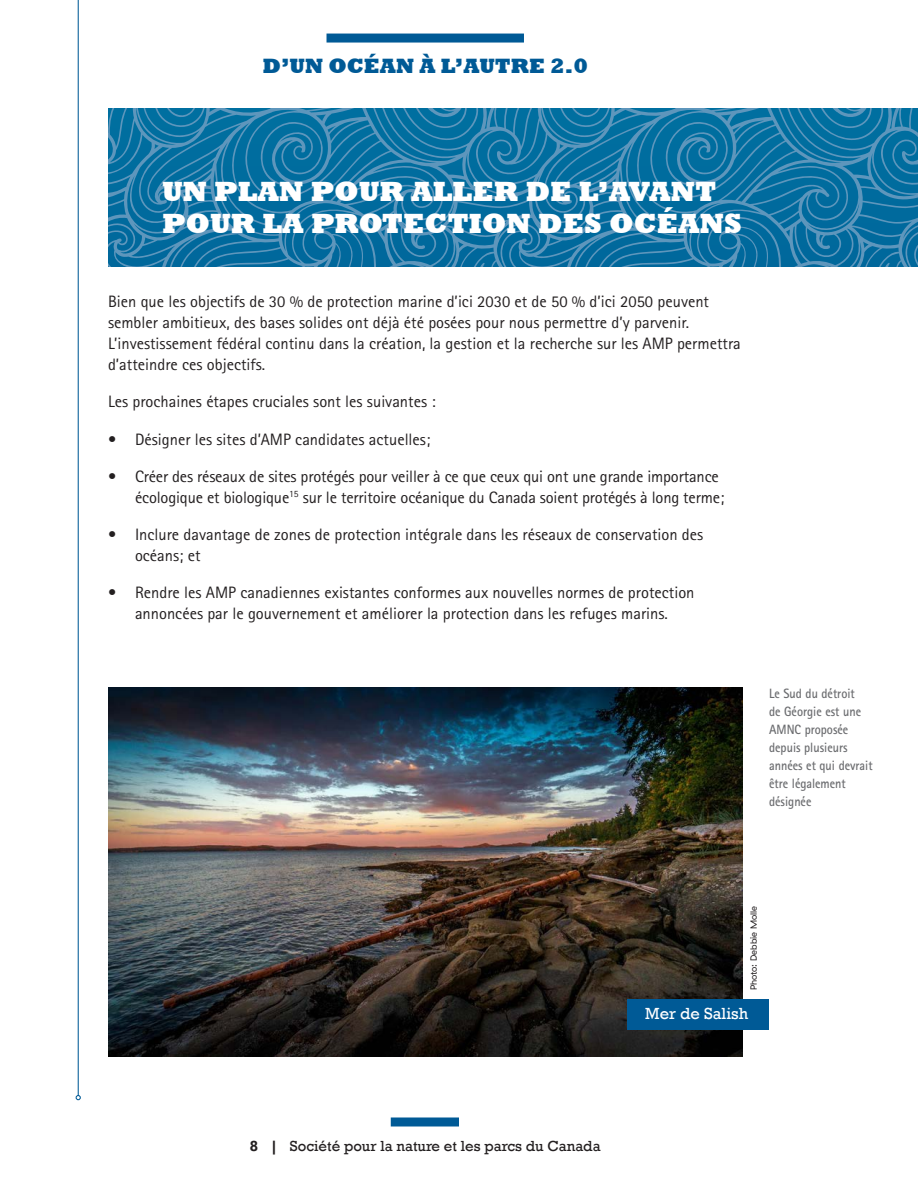
<style>
.page{position:relative;width:918px;height:1188px;background:#fff}
.page>*{position:absolute;margin:0;border:0;box-sizing:border-box;transform-origin:0 0}
.t1{font:800 28.5px/31.5px "Rockwell";color:#fff}
.t2{font:800 21.3px "Rockwell";color:#005a96}
.t3{font:16.5px/21px "Rotis Sans Serif";color:#231f20}
.t4{font:16.5px "Rockwell";color:#fff}
.t5{font:15px "Rockwell";color:#231f20}
.t6{font:700 13.5px/18px "Rotis Sans Serif";color:#6c6d70;scale:.9 1}
.Body_text{font:9px "GT Haptik";color:#231f20}
.s1{font-weight:700}
</style>
<div class="page">
<div style="left:327px;top:34px;width:197px;height:9px;background:#005a96"></div>
<div style="left:391px;top:1118px;width:68px;height:8px;background:#005a96"></div>
<hr style="left:78px;top:0;width:1px;height:1096px;background:#005a96">
<svg style="left:76px;top:1095px;width:5px;height:5px"></svg>
<svg style="left:108px;top:108px;width:810px;height:159px;fill:#006d9f"></svg>
<img style="left:108px;top:688px;width:634px;height:369px">
<div style="left:627px;top:1000px;width:142px;height:30px;background:#005a96"></div>
<p class="t2" style="left:263px;top:54px;width:327px">D’UN OCÉAN À L’AUTRE 2.0</p>
<p class="t1" style="left:162px;top:176px;width:581px">UN PLAN POUR ALLER DE L’AVANT<br>POUR LA PROTECTION DES OCÉANS</p>
<p class="t3" style="left:108px;top:291px;width:634px">Bien que les objectifs de 30 % de protection marine d’ici 2030 et de 50 % d’ici 2050 peuvent sembler ambitieux, des bases solides ont déjà été posées pour nous permettre d’y parvenir.<br>L’investissement fédéral continu dans la création, la gestion et la recherche sur les AMP permettra d’atteindre ces objectifs.</p>
<p class="t3" style="left:108px;top:391px;width:329px">Les prochaines étapes cruciales sont les suivantes :</p>
<p class="t3" style="left:108px;top:428px;width:324px">• Désigner les sites d’AMP candidates actuelles;</p>
<p class="t3" style="left:135px;top:466px;width:591px;text-indent:-27px">• Créer des réseaux de sites protégés pour veiller à ce que ceux qui ont une grande importance écologique et biologique<sup>15</sup> sur le territoire océanique du Canada soient protégés à long terme;</p>
<p class="t3" style="left:135px;top:524px;width:570px;text-indent:-27px">• Inclure davantage de zones de protection intégrale dans les réseaux de conservation des océans; et</p>
<p class="t3" style="left:108px;top:582px;width:588px;text-align:center">• Rendre les AMP canadiennes existantes conformes aux nouvelles normes de protection annoncées par le gouvernement et améliorer la protection dans les refuges marins.</p>
<p class="t6" style="left:769px;top:684px;width:116px">Le Sud du détroit<br>de Géorgie est une<br>AMNC proposée depuis plusieurs années et qui devrait être légalement désignée</p>
<p class="Body_text" style="left:748px;top:990px;width:86px;rotate:-90deg">Photo: Debbie Molle</p>
<p class="t4" style="left:645px;top:1004px;width:104px">Mer de Salish</p>
<p class="t5" style="left:250px;top:1137px;width:352px"><span class="s1">8 |</span> Société pour la nature et les parcs du Canada</p>
</div>
